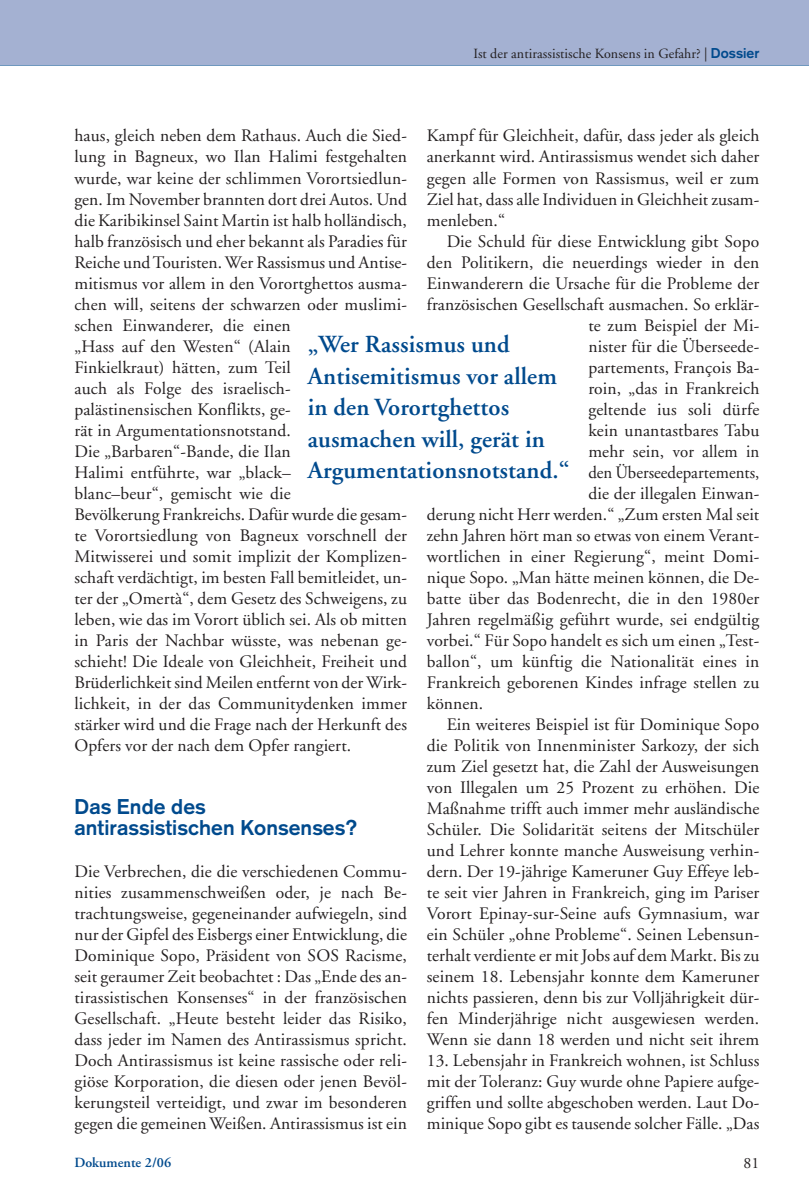
<style>
.page{position:relative;width:809px;height:1191px;background:#fff}
.page>*{position:absolute;margin:0;border:0;box-sizing:border-box;transform-origin:0 0}
.t1{font:600 24.5px/31.5px "Adobe Garamond";letter-spacing:.005em;color:#004a8d}
.t2{font:700 21px/21px "Akzidenz Grotesk";letter-spacing:.005em;color:#004a8d}
.t3{font:17.5px/21px "Adobe Garamond";letter-spacing:.01em;color:#231f20;text-align:justify}
.t4{font:17.5px "Adobe Garamond";letter-spacing:.01em;color:#231f20;scale:.96 1}
.t5{font:15.75px "Adobe Garamond";color:#231f20}
.t6{font:14px "Adobe Garamond";letter-spacing:.005em;color:#231f20}
.t7{font:600 14px "Adobe Garamond";letter-spacing:.005em;color:#004a8d}
.s1{font-family:"Akzidenz Grotesk";font-weight:700;color:#004a8d}
</style>
<div class="page">
<hr style="left:0;top:65px;width:808px;height:1px;background:#004a8d">
<div style="left:0;top:1px;width:808px;height:64px;background:#a4b1d2"></div>
<p class="t6" style="left:473px;top:48px;width:287px">Ist der antirassistische Konsens in Gefahr? | <span class="s1">Dossier</span></p>
<p class="t3" style="left:74px;top:127px;width:334px;text-align:left">haus, gleich neben dem Rathaus. Auch die Sied&shy;lung in Bagneux, wo Ilan Halimi festgehalten wurde, war keine der schlimmen Vorortsiedlun&shy;gen. Im November brannten dort drei Autos. Und die Karibikinsel Saint Martin ist halb holländisch, halb französisch und eher bekannt als Paradies für Reiche und Touristen. Wer Rassismus und Antise&shy;mitismus vor allem in den Vorortghettos ausma&shy;chen will, seitens der schwarzen oder muslimi&shy;schen Einwanderer, die einen<br>„Hass auf den Westen“ (Alain<br>Finkielkraut) hätten, zum Teil<br>auch als Folge des israelisch&shy;palästinensischen Konflikts, ge-<br>rät in Argumentationsnotstand.<br>Die „Barbaren“-Bande, die Ilan<br>Halimi entführte, war „black–<br>blanc–beur“, gemischt wie die<br>Bevölkerung Frankreichs. Dafür wurde die gesam&shy;te Vorortsiedlung von Bagneux vorschnell der Mitwisserei und somit implizit der Komplizen&shy;schaft verdächtigt, im besten Fall bemitleidet, un&shy;ter der „Omertà“, dem Gesetz des Schweigens, zu leben, wie das im Vorort üblich sei. Als ob mitten in Paris der Nachbar wüsste, was nebenan ge&shy;schieht! Die Ideale von Gleichheit, Freiheit und Brüderlichkeit sind Meilen entfernt von der Wirk&shy;lichkeit, in der das Communitydenken immer stärker wird und die Frage nach der Herkunft des Opfers vor der nach dem Opfer rangiert.</p>
<p class="t3" style="left:427px;top:127px;width:334px">Kampf für Gleichheit, dafür, dass jeder als gleich anerkannt wird. Antirassismus wendet sich daher gegen alle Formen von Rassismus, weil er zum Ziel hat, dass alle Individuen in Gleichheit zusam&shy;menleben.“</p>
<p class="t3" style="left:446px;top:232px;width:314px">Die Schuld für diese Entwicklung gibt Sopo</p>
<p class="t3" style="left:427px;top:253px;width:334px">den Politikern, die neuerdings wieder in den</p>
<p class="t3" style="left:427px;top:274px;width:334px">Einwanderern die Ursache für die Probleme der</p>
<p class="t3" style="left:427px;top:295px;width:334px">französischen Gesellschaft ausmachen. So erklär-</p>
<p class="t3" style="left:588px;top:316px;width:172px">te zum Beispiel der Mi-</p>
<p class="t3" style="left:588px;top:337px;width:172px">nister für die Überseede-</p>
<p class="t3" style="left:588px;top:358px;width:172px">partements, François Ba-</p>
<p class="t3" style="left:588px;top:379px;width:172px">roin, „das in Frankreich</p>
<p class="t3" style="left:588px;top:400px;width:172px">geltende ius soli dürfe</p>
<p class="t3" style="left:588px;top:421px;width:172px">kein unantastbares Tabu</p>
<p class="t3" style="left:588px;top:442px;width:172px">mehr sein, vor allem in</p>
<p class="t4" style="left:588px;top:465px;width:180px">den Überseedepartements,</p>
<p class="t3" style="left:588px;top:484px;width:172px">die der illegalen Einwan-</p>
<p class="t3" style="left:427px;top:505px;width:334px">derung nicht Herr werden.“ „Zum ersten Mal seit</p>
<p class="t3" style="left:427px;top:526px;width:334px">zehn Jahren hört man so etwas von einem Verant-</p>
<p class="t3" style="left:427px;top:547px;width:334px">wortlichen in einer Regierung“, meint Domi-</p>
<p class="t3" style="left:427px;top:568px;width:334px">nique Sopo. „Man hätte meinen können, die De-</p>
<p class="t3" style="left:427px;top:589px;width:334px">batte über das Bodenrecht, die in den 1980er</p>
<p class="t3" style="left:427px;top:610px;width:334px">Jahren regelmäßig geführt wurde, sei endgültig</p>
<p class="t3" style="left:427px;top:631px;width:334px">vorbei.“ Für Sopo handelt es sich um einen „Test-</p>
<p class="t3" style="left:427px;top:652px;width:334px">ballon“, um künftig die Nationalität eines in</p>
<p class="t3" style="left:427px;top:673px;width:334px">Frankreich geborenen Kindes infrage stellen zu</p>
<p class="t3" style="left:427px;top:694px;width:58px">können.</p>
<p class="t3" style="left:446px;top:715px;width:314px">Ein weiteres Beispiel ist für Dominique Sopo</p>
<p class="t3" style="left:427px;top:736px;width:334px">die Politik von Innenminister Sarkozy, der sich</p>
<p class="t3" style="left:427px;top:757px;width:334px">zum Ziel gesetzt hat, die Zahl der Ausweisungen</p>
<p class="t3" style="left:427px;top:778px;width:334px">von Illegalen um 25 Prozent zu erhöhen. Die</p>
<p class="t3" style="left:427px;top:799px;width:334px">Maßnahme trifft auch immer mehr ausländische</p>
<p class="t3" style="left:427px;top:820px;width:334px">Schüler. Die Solidarität seitens der Mitschüler</p>
<p class="t3" style="left:427px;top:841px;width:334px">und Lehrer konnte manche Ausweisung verhin-</p>
<p class="t3" style="left:427px;top:862px;width:334px">dern. Der 19-jährige Kameruner Guy Effeye leb-</p>
<p class="t3" style="left:427px;top:883px;width:334px">te seit vier Jahren in Frankreich, ging im Pariser</p>
<p class="t3" style="left:427px;top:904px;width:334px">Vorort Epinay-sur-Seine aufs Gymnasium, war</p>
<p class="t3" style="left:427px;top:925px;width:334px">ein Schüler „ohne Probleme“. Seinen Lebensun-</p>
<p class="t3" style="left:427px;top:946px;width:334px">terhalt verdiente er mit Jobs auf dem Markt. Bis zu</p>
<p class="t3" style="left:427px;top:967px;width:334px">seinem 18. Lebensjahr konnte dem Kameruner</p>
<p class="t3" style="left:427px;top:988px;width:334px">nichts passieren, denn bis zur Volljährigkeit dür-</p>
<p class="t3" style="left:427px;top:1009px;width:334px">fen Minderjährige nicht ausgewiesen werden.</p>
<p class="t3" style="left:427px;top:1030px;width:334px">Wenn sie dann 18 werden und nicht seit ihrem</p>
<p class="t3" style="left:427px;top:1051px;width:334px">13. Lebensjahr in Frankreich wohnen, ist Schluss mit der Toleranz: Guy wurde ohne Papiere aufge&shy;griffen und sollte abgeschoben werden. Laut Do&shy;minique Sopo gibt es tausende solcher Fälle. „Das</p>
<h1 class="t1" style="left:308px;top:331px;width:263px">„Wer Rassismus und<br>Antisemitismus vor allem in den Vorortghettos ausmachen will, gerät in<br>Argumentationsnotstand.“</h1>
<p class="t2" style="left:74px;top:797px;width:284px">Das Ende des antirassistischen Konsenses?</p>
<p class="t3" style="left:74px;top:862px;width:334px">Die Verbrechen, die die verschiedenen Commu&shy;nities zusammenschweißen oder, je nach Be&shy;trachtungsweise, gegeneinander aufwiegeln, sind nur der Gipfel des Eisbergs einer Entwicklung, die Dominique Sopo, Präsident von SOS Racisme, seit geraumer Zeit beobachtet : Das „Ende des an&shy;tirassistischen Konsenses“ in der französischen Gesellschaft. „Heute besteht leider das Risiko, dass jeder im Namen des Antirassismus spricht.<br>Doch Antirassismus ist keine rassische oder reli&shy;giöse Korporation, die diesen oder jenen Bevöl&shy;kerungsteil verteidigt, und zwar im besonderen gegen die gemeinen Weißen. Antirassismus ist ein</p>
<p class="t7" style="left:74px;top:1156px;width:98px">Dokumente 2/06</p>
<p class="t5" style="left:743px;top:1156px;width:17px">81</p>
</div>
